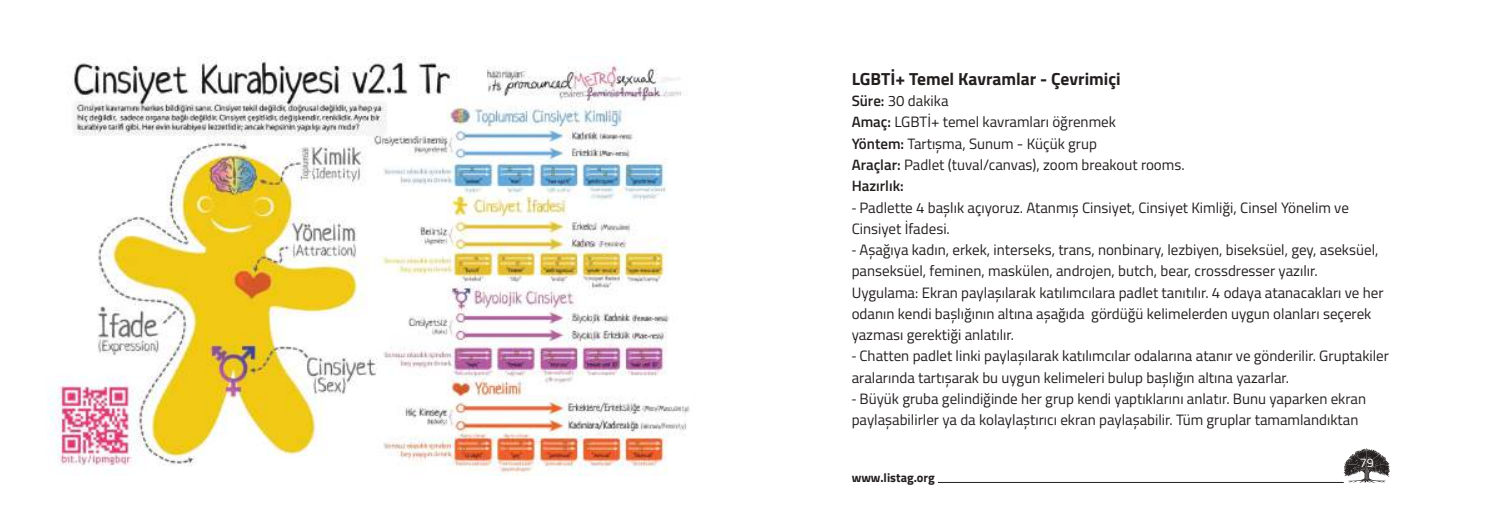
<style>
.page{position:relative;width:1489px;height:532px;background:#fff}
.page>*{position:absolute;margin:0;border:0;box-sizing:border-box;transform-origin:0 0}
.t1{font:700 17.5px "Titillium";color:#241f1f}
.t2{font:15px/21.2px "Titillium";color:#241f1f}
.t3{font:700 12.5px "Titillium";color:#241f1f}
.t4{font:12.5px "Titillium";color:#fff}
.s1{font-weight:600}
.s2{font-family:"Myriad Pro"}
</style>
<div class="page">
<hr style="left:937px;top:482px;width:406px;height:1px;background:#241f1f">
<svg style="left:1343px;top:448px;width:46px;height:34px"></svg>
<img style="left:47px;top:56px;width:643px;height:420px">
<p class="t1" style="left:851px;top:65px;width:270px">LGBTİ+ Temel Kavramlar - Çevrimiçi</p>
<p class="t2" style="left:851px;top:89px;width:334px"><span class="s1">Süre:</span> 30 dakika<br><span class="s1">Amaç:</span> LGBTİ+ temel kavramları öğrenmek<br><span class="s1">Yöntem:</span> Tartıșma, Sunum - Küçük grup<br><span class="s1">Araçlar:</span> Padlet (tuval/canvas), zoom breakout rooms.<br><span class="s1">Hazırlık:</span></p>
<p class="t2" style="left:851px;top:196px;width:498px"><span class="s2">-</span> Padlette 4 bașlık açıyoruz. Atanmıș Cinsiyet, Cinsiyet Kimliği, Cinsel Yönelim ve<br>Cinsiyet İfadesi.</p>
<p class="t2" style="left:851px;top:238px;width:533px"><span class="s2">-</span> Așağıya kadın, erkek, interseks, trans, nonbinary, lezbiyen, biseksüel, gey, aseksüel, panseksüel, feminen, maskülen, androjen, butch, bear, crossdresser yazılır.<br>Uygulama: Ekran paylașılarak katılımcılara padlet tanıtılır. 4 odaya atanacakları ve her odanın kendi bașlığının altına așağıda gördüğü kelimelerden uygun olanları seçerek yazması gerektiği anlatılır.</p>
<p class="t2" style="left:851px;top:345px;width:539px"><span class="s2">-</span> Chatten padlet linki paylașılarak katılımcılar odalarına atanır ve gönderilir. Gruptakiler aralarında tartıșarak bu uygun kelimeleri bulup bașlığın altına yazarlar.</p>
<p class="t2" style="left:851px;top:387px;width:516px"><span class="s2">-</span> Büyük gruba gelindiğinde her grup kendi yaptıklarını anlatır. Bunu yaparken ekran paylașabilirler ya da kolaylaștırıcı ekran paylașabilir. Tüm gruplar tamamlandıktan</p>
<p class="t3" style="left:851px;top:468px;width:85px">www.listag.org</p>
<p class="t4" style="left:1359px;top:453px;width:15px">79</p>
</div>
